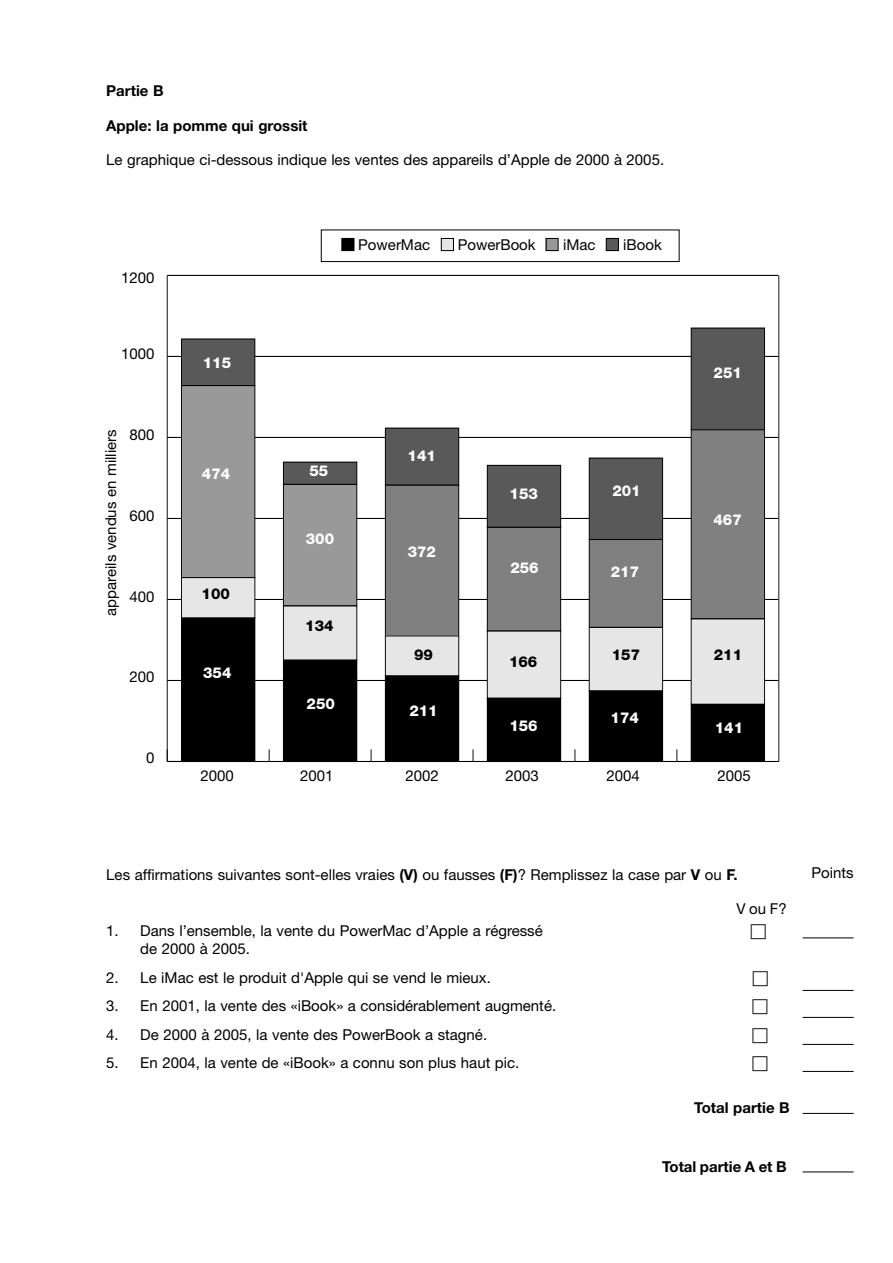
<style>
.page{position:relative;width:893px;height:1263px;background:#fff}
.page>*{position:absolute;margin:0;border:0;box-sizing:border-box;transform-origin:0 0}
.t1{font:16.5px "Universal Newswith Comm Pi";color:#000}
.t2{font:15px "Helvetica Neue";color:#000}
.t3{font:700 15px "Helvetica Neue";color:#000}
.t4{font:800 15px "Helvetica Neue";color:#fff}
.t5{font:800 15px "Helvetica Neue";color:#000}
.s1{font-weight:700}
</style>
<div class="page">
<hr style="left:803px;top:937px;width:51px;height:1px;background:#000">
<hr style="left:803px;top:990px;width:51px;height:1px;background:#000">
<hr style="left:803px;top:1017px;width:51px;height:1px;background:#000">
<hr style="left:803px;top:1044px;width:51px;height:1px;background:#000">
<hr style="left:803px;top:1071px;width:51px;height:1px;background:#000">
<hr style="left:803px;top:1113px;width:51px;height:1px;background:#000">
<hr style="left:803px;top:1171px;width:51px;height:1px;background:#000">
<hr style="left:167px;top:761px;width:612px;height:1px;background:#000">
<svg style="left:269px;top:749px;width:1px;height:12px"></svg>
<svg style="left:371px;top:749px;width:1px;height:12px"></svg>
<svg style="left:473px;top:749px;width:1px;height:12px"></svg>
<svg style="left:574px;top:749px;width:1px;height:12px"></svg>
<svg style="left:676px;top:749px;width:1px;height:12px"></svg>
<hr style="left:778px;top:275px;width:1px;height:486px;background:#000">
<hr style="left:167px;top:275px;width:1px;height:486px;background:#000">
<svg style="left:167px;top:749px;width:14px;height:12px"></svg>
<hr style="left:167px;top:680px;width:611px;height:1px;background:#000">
<hr style="left:167px;top:599px;width:611px;height:1px;background:#000">
<hr style="left:167px;top:518px;width:611px;height:1px;background:#000">
<hr style="left:167px;top:437px;width:611px;height:1px;background:#000">
<hr style="left:167px;top:356px;width:611px;height:1px;background:#000">
<hr style="left:167px;top:275px;width:611px;height:1px;background:#000">
<div style="left:181px;top:339px;width:74px;height:47px;background:#595959"></div>
<div style="left:181px;top:339px;width:74px;height:47px;border:1px solid #000"></div>
<div style="left:283px;top:462px;width:74px;height:22px;background:#595959"></div>
<div style="left:283px;top:462px;width:74px;height:23px;border:1px solid #000"></div>
<div style="left:385px;top:428px;width:74px;height:57px;background:#595959"></div>
<div style="left:385px;top:428px;width:74px;height:57px;border:1px solid #000"></div>
<div style="left:487px;top:465px;width:74px;height:62px;background:#595959"></div>
<div style="left:487px;top:465px;width:74px;height:63px;border:1px solid #000"></div>
<div style="left:589px;top:458px;width:74px;height:81px;background:#595959"></div>
<div style="left:589px;top:458px;width:74px;height:82px;border:1px solid #000"></div>
<div style="left:691px;top:328px;width:73px;height:102px;background:#595959"></div>
<div style="left:691px;top:328px;width:74px;height:102px;border:1px solid #000"></div>
<div style="left:181px;top:386px;width:74px;height:192px;background:#999"></div>
<div style="left:181px;top:385px;width:74px;height:193px;border:1px solid #000"></div>
<div style="left:283px;top:484px;width:74px;height:122px;background:#999"></div>
<div style="left:283px;top:484px;width:74px;height:122px;border:1px solid #000"></div>
<div style="left:385px;top:485px;width:74px;height:151px;background:#808080"></div>
<div style="left:385px;top:485px;width:74px;height:151px;border:1px solid #000"></div>
<div style="left:487px;top:527px;width:74px;height:104px;background:#808080"></div>
<div style="left:487px;top:527px;width:74px;height:104px;border:1px solid #000"></div>
<div style="left:589px;top:539px;width:74px;height:88px;background:#808080"></div>
<div style="left:589px;top:539px;width:74px;height:89px;border:1px solid #000"></div>
<div style="left:691px;top:430px;width:73px;height:189px;background:#808080"></div>
<div style="left:691px;top:429px;width:74px;height:190px;border:1px solid #000"></div>
<div style="left:181px;top:578px;width:74px;height:40px;background:#e6e6e6"></div>
<div style="left:181px;top:577px;width:74px;height:41px;border:1px solid #000"></div>
<div style="left:283px;top:606px;width:74px;height:54px;background:#e6e6e6"></div>
<div style="left:385px;top:636px;width:74px;height:40px;background:#e6e6e6"></div>
<div style="left:385px;top:636px;width:74px;height:40px;border:1px solid #000"></div>
<div style="left:487px;top:631px;width:74px;height:67px;background:#e6e6e6"></div>
<div style="left:487px;top:631px;width:74px;height:67px;border:1px solid #000"></div>
<div style="left:589px;top:627px;width:74px;height:64px;background:#e6e6e6"></div>
<div style="left:589px;top:627px;width:74px;height:64px;border:1px solid #000"></div>
<div style="left:691px;top:619px;width:73px;height:85px;background:#e6e6e6"></div>
<div style="left:691px;top:619px;width:74px;height:86px;border:1px solid #000"></div>
<div style="left:181px;top:618px;width:74px;height:143px;background:#000"></div>
<div style="left:283px;top:660px;width:74px;height:101px;background:#000"></div>
<div style="left:385px;top:676px;width:74px;height:85px;background:#000"></div>
<div style="left:487px;top:698px;width:74px;height:63px;background:#000"></div>
<div style="left:589px;top:691px;width:74px;height:70px;background:#000"></div>
<div style="left:691px;top:704px;width:73px;height:57px;background:#000"></div>
<div style="left:691px;top:704px;width:74px;height:58px;border:1px solid #000"></div>
<svg style="left:548px;top:240px;width:8px;height:9px"></svg>
<div style="left:546px;top:238px;width:12px;height:13px;border:1px solid #000"></div>
<svg style="left:443px;top:240px;width:9px;height:9px"></svg>
<div style="left:441px;top:238px;width:13px;height:13px;border:1px solid #000"></div>
<svg style="left:343px;top:240px;width:9px;height:9px"></svg>
<div style="left:341px;top:238px;width:13px;height:13px;border:1px solid #000"></div>
<div style="left:321px;top:230px;width:358px;height:32px;border:1px solid #000"></div>
<svg style="left:608px;top:240px;width:9px;height:9px"></svg>
<div style="left:606px;top:238px;width:13px;height:13px;border:1px solid #000"></div>
<p class="t3" style="left:106px;top:86px;width:59px">Partie B</p>
<p class="t3" style="left:106px;top:121px;width:203px">Apple: la pomme qui grossit</p>
<p class="t2" style="left:106px;top:155px;width:559px">Le graphique ci-dessous indique les ventes des appareils d’Apple de 2000 à 2005.</p>
<p class="t2" style="left:121px;top:272px;width:35px">1200</p>
<p class="t2" style="left:121px;top:348px;width:35px">1000</p>
<p class="t2" style="left:106px;top:616px;width:188px;rotate:-90deg">appareils vendus en milliers</p>
<p class="t2" style="left:130px;top:429px;width:27px">800</p>
<p class="t2" style="left:130px;top:510px;width:27px">600</p>
<p class="t2" style="left:130px;top:591px;width:27px">400</p>
<p class="t2" style="left:130px;top:672px;width:27px">200</p>
<p class="t2" style="left:146px;top:752px;width:10px">0</p>
<p class="t4" style="left:203px;top:358px;width:30px">115</p>
<p class="t4" style="left:202px;top:468px;width:30px">474</p>
<p class="t5" style="left:202px;top:589px;width:30px">100</p>
<p class="t4" style="left:203px;top:667px;width:30px">354</p>
<p class="t2" style="left:358px;top:239px;width:73px">PowerMac</p>
<p class="t2" style="left:458px;top:239px;width:80px">PowerBook</p>
<p class="t2" style="left:563px;top:239px;width:34px">iMac</p>
<p class="t2" style="left:623px;top:239px;width:40px">iBook</p>
<p class="t4" style="left:309px;top:465px;width:20px">55</p>
<p class="t4" style="left:306px;top:533px;width:30px">300</p>
<p class="t5" style="left:305px;top:620px;width:30px">134</p>
<p class="t4" style="left:307px;top:698px;width:30px">250</p>
<p class="t4" style="left:408px;top:451px;width:30px">141</p>
<p class="t4" style="left:408px;top:546px;width:30px">372</p>
<p class="t5" style="left:414px;top:650px;width:20px">99</p>
<p class="t4" style="left:409px;top:705px;width:30px">211</p>
<p class="t4" style="left:510px;top:488px;width:30px">153</p>
<p class="t4" style="left:612px;top:485px;width:30px">201</p>
<p class="t4" style="left:510px;top:562px;width:30px">256</p>
<p class="t4" style="left:611px;top:566px;width:30px">217</p>
<p class="t4" style="left:714px;top:367px;width:30px">251</p>
<p class="t4" style="left:713px;top:514px;width:30px">467</p>
<p class="t5" style="left:509px;top:656px;width:30px">166</p>
<p class="t4" style="left:509px;top:720px;width:30px">156</p>
<p class="t5" style="left:612px;top:650px;width:30px">157</p>
<p class="t5" style="left:714px;top:650px;width:30px">211</p>
<p class="t4" style="left:611px;top:712px;width:30px">174</p>
<p class="t4" style="left:715px;top:723px;width:30px">141</p>
<p class="t2" style="left:201px;top:771px;width:35px">2000</p>
<p class="t2" style="left:300px;top:771px;width:35px">2001</p>
<p class="t2" style="left:406px;top:771px;width:35px">2002</p>
<p class="t2" style="left:506px;top:771px;width:35px">2003</p>
<p class="t2" style="left:606px;top:771px;width:35px">2004</p>
<p class="t2" style="left:717px;top:771px;width:35px">2005</p>
<p class="t2" style="left:106px;top:869px;width:633px">Les affirmations suivantes sont-elles vraies <span class="s1">(V)</span> ou fausses <span class="s1">(F)</span>? Remplissez la case par <span class="s1">V</span> ou <span class="s1">F.</span></p>
<p class="t2" style="left:736px;top:903px;width:52px">V ou F?</p>
<p class="t2" style="left:106px;top:926px;width:438px">1. Dans l’ensemble, la vente du PowerMac d’Apple a régressé</p>
<p class="t1" style="left:750px;top:924px;width:18px">□</p>
<p class="t2" style="left:140px;top:944px;width:111px">de 2000 à 2005.</p>
<p class="t2" style="left:106px;top:972px;width:386px">2. Le iMac est le produit d'Apple qui se vend le mieux.</p>
<p class="t1" style="left:752px;top:970px;width:18px">□</p>
<p class="t2" style="left:106px;top:1001px;width:451px">3. En 2001, la vente des «iBook» a considérablement augmenté.</p>
<p class="t1" style="left:752px;top:999px;width:18px">□</p>
<p class="t2" style="left:106px;top:1029px;width:382px">4. De 2000 à 2005, la vente des PowerBook a stagné.</p>
<p class="t1" style="left:752px;top:1027px;width:18px">□</p>
<p class="t2" style="left:106px;top:1058px;width:415px">5. En 2004, la vente de «iBook» a connu son plus haut pic.</p>
<p class="t1" style="left:752px;top:1056px;width:18px">□</p>
<p class="t3" style="left:694px;top:1103px;width:97px">Total partie B</p>
<p class="t3" style="left:662px;top:1161px;width:126px">Total partie A et B</p>
<p class="t2" style="left:811px;top:867px;width:44px">Points</p>
</div>
